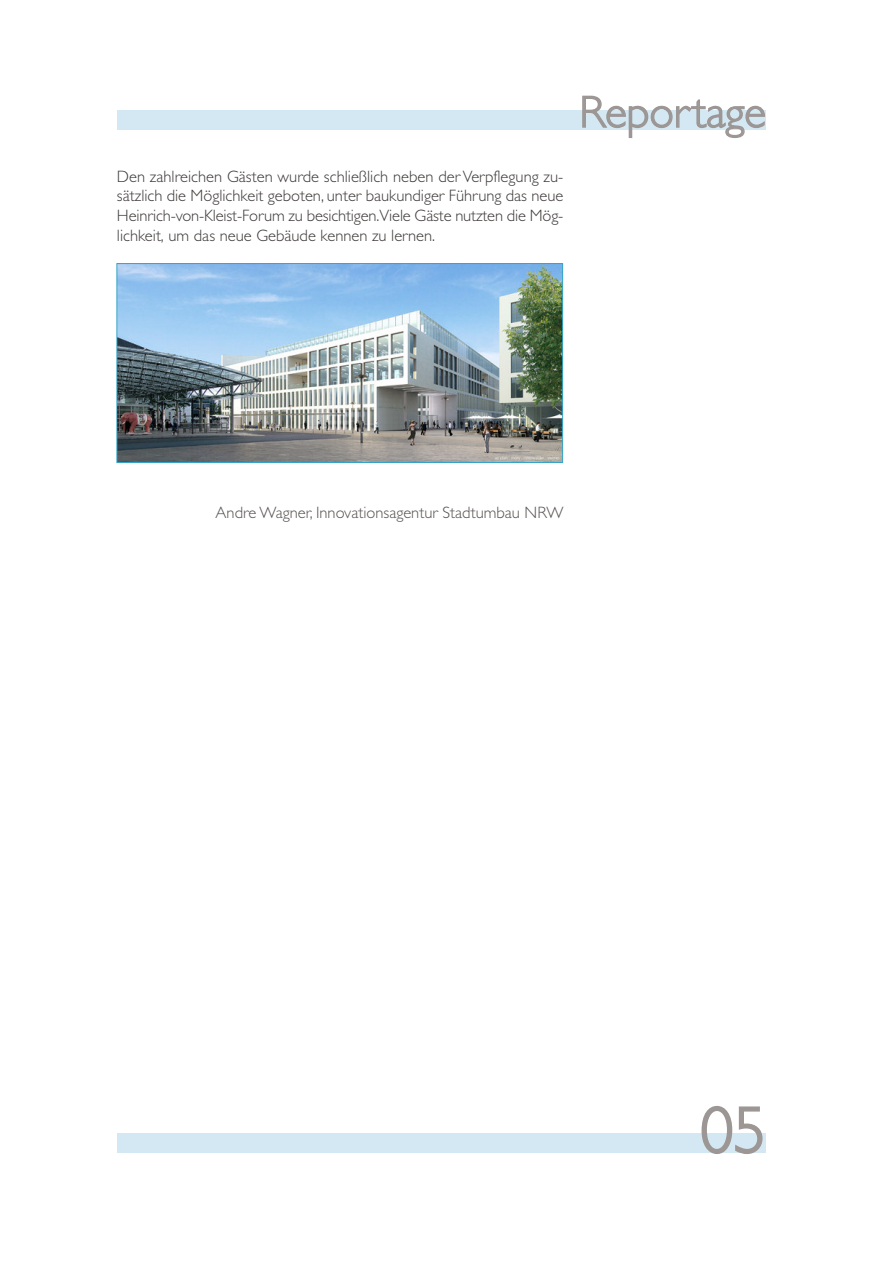
<style>
.page{position:relative;width:893px;height:1263px;background:#fff}
.page>*{position:absolute;margin:0;border:0;box-sizing:border-box;transform-origin:0 0}
.t1{font:300 66px "Gill Sans";color:#9c9695}
.t2{font:300 45px "Gill Sans";color:#9c9695}
.t3{font:300 16.5px/19.8px "Gill Sans";color:#3c3837;text-align:justify}
.t4{font:300 16.5px "Gill Sans";color:#575150}
</style>
<div class="page">
<div style="left:117px;top:1133px;width:648px;height:19px;background:#d3e8f2"></div>
<div style="left:117px;top:110px;width:648px;height:19px;background:#d3e8f2"></div>
<img style="left:118px;top:265px;width:443px;height:196px">
<div style="left:116px;top:263px;width:447px;height:200px;border:1px solid #35a5ca"></div>
<p class="t3" style="left:117px;top:166px;width:448px">Den zahlreichen Gästen wurde schließlich neben der Verpflegung zu&shy;sätzlich die Möglichkeit geboten, unter baukundiger Führung das neue Heinrich-von-Kleist-Forum zu besichtigen.Viele Gäste nutzten die Mög&shy;lichkeit, um das neue Gebäude kennen zu lernen.</p>
<h2 class="t2" style="left:579px;top:85px;width:188px">Reportage</h2>
<p class="t4" style="left:216px;top:503px;width:349px">Andre Wagner, Innovationsagentur Stadtumbau NRW</p>
<h1 class="t1" style="left:700px;top:1091px;width:67px">05</h1>
</div>
